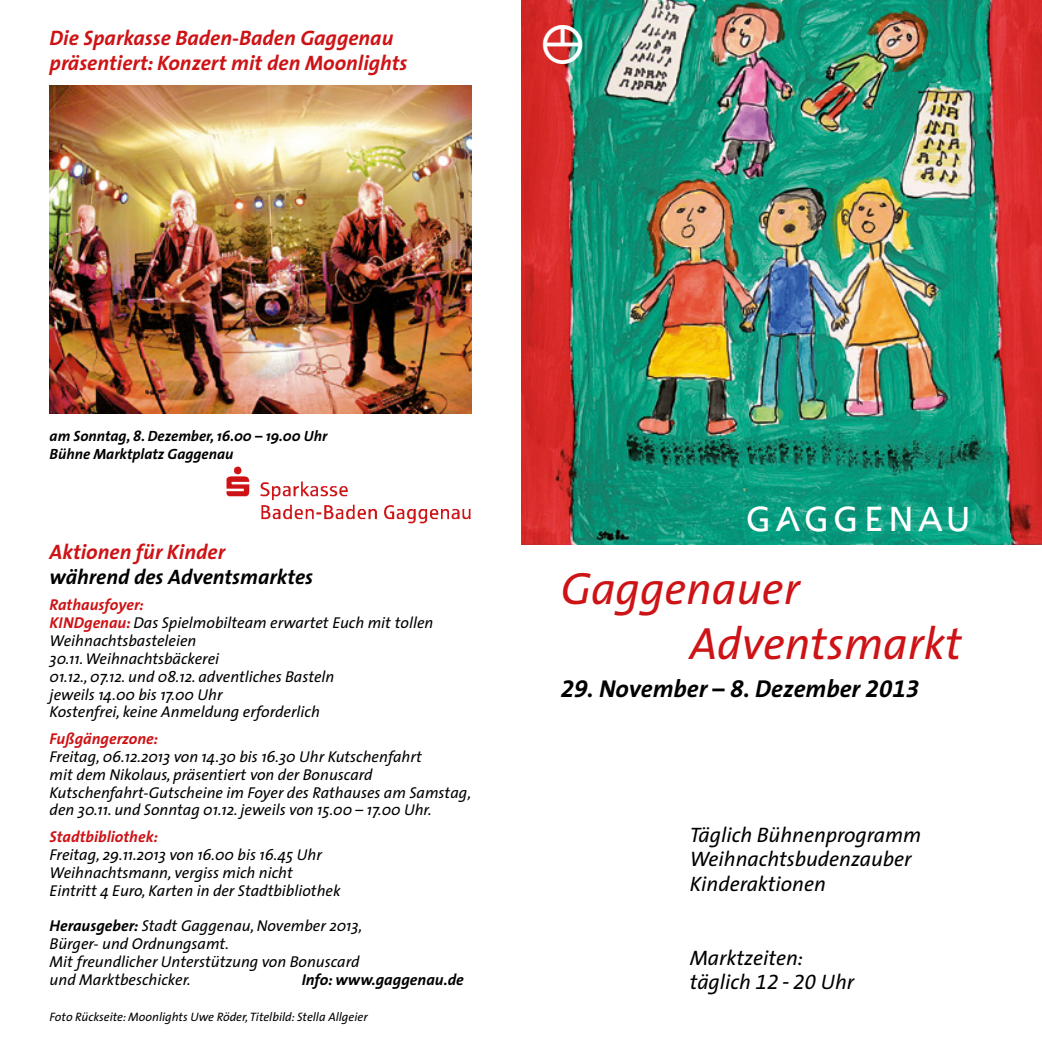
<style>
.page{position:relative;width:1042px;height:1042px;background:#fff}
.page>*{position:absolute;margin:0;border:0;box-sizing:border-box;transform-origin:0 0}
.t1{font:italic 45.5px/54.6px "The Sans";color:#cd1316}
.t2{font:40.25px "GAGGENAU";color:#fff}
.t3{font:38.5px "GAGGENAU";color:#fff}
.t4{font:italic 700 24.5px "The Sans";color:#000}
.t5{font:italic 21px/24.5px "The Sans";color:#000}
.t6{font:italic 700 21px/25.2px "The Sans";color:#cd1316}
.t7{font:italic 700 21px "The Sans";color:#000}
.t8{font:italic 15.75px/17.8px "The Sans";color:#000}
.t9{font:italic 700 15.75px "The Sans";color:#cd1316}
.t10{font:italic 700 15.75px "The Sans";color:#000}
.t11{font:italic 700 14.88px/17.8px "The Sans";color:#000}
.t12{font:italic 12.25px "The Sans";color:#000}
.s1{font-weight:700;color:#cd1316}
.s2{font-weight:700}
.s3{font-family:"The Sans Bold Expert";font-weight:400}
.s4{font-family:"The Sans Expert"}
</style>
<div class="page">
<img style="left:521px;top:0;width:521px;height:544px">
<img style="left:50px;top:86px;width:422px;height:327px">
<img style="left:226px;top:466px;width:245px;height:58px">
<h3 class="t6" style="left:50px;top:25px;width:359px">Die Sparkasse Baden-Baden Gaggenau präsentiert: Konzert mit den Moonlights</h3>
<h2 class="t2" style="left:543px;top:27px;width:41px">S</h2>
<p class="t11" style="left:50px;top:426px;width:279px">am Sonntag, 8. Dezember, 16.00 – 19.00 Uhr<br>Bühne Marktplatz Gaggenau</p>
<h3 class="t6" style="left:50px;top:538px;width:177px">Aktionen für Kinder</h3>
<h3 class="t7" style="left:50px;top:559px;width:265px">während des Adventsmarktes</h3>
<p class="t8" style="left:50px;top:595px;width:385px"><span class="s1">Rathausfoyer:<br>KINDgenau:</span> Das Spielmobilteam erwartet Euch mit tollen Weihnachtsbasteleien<br>30.11. Weihnachtsbäckerei<br>01.12., 07.12. und 08.12. adventliches Basteln<br>jeweils 14.00 bis 17.00 Uhr<br>Kostenfrei, keine Anmeldung erforderlich</p>
<p class="t9" style="left:50px;top:725px;width:110px">Fußgängerzone:</p>
<p class="t8" style="left:50px;top:747px;width:423px">Freitag, 06.12.2013 von 14.30 bis 16.30 Uhr Kutschenfahrt<br>mit dem Nikolaus, präsentiert von der Bonuscard Kutschenfahrt-Gutscheine im Foyer des Rathauses am Samstag, den 30.11. und Sonntag 01.12. jeweils von 15.00 – 17.00 Uhr.</p>
<p class="t9" style="left:50px;top:823px;width:110px">Stadtbibliothek:</p>
<p class="t8" style="left:50px;top:845px;width:292px">Freitag, 29.11.2013 von 16.00 bis 16.45 Uhr<br>Weihnachtsmann, vergiss mich nicht<br>Eintritt 4 Euro, Karten in der Stadtbibliothek</p>
<p class="t8" style="left:50px;top:916px;width:314px"><span class="s2">Herausgeber:</span> Stadt Gaggenau, November 2013, Bürger- und Ordnungsamt.<br>Mit freundlicher Unterstützung von Bonuscard und Marktbeschicker.</p>
<p class="t10" style="left:302px;top:966px;width:164px">Info: www.gaggenau.de</p>
<p class="t12" style="left:50px;top:1006px;width:319px">Foto Rückseite: Moonlights Uwe Röder, Titelbild: Stella Allgeier</p>
<h3 class="t3" style="left:747px;top:496px;width:221px">GAU</h3>
<h1 class="t1" style="left:690px;top:560px;width:273px;text-indent:-129px">Gaggenauer<br>Adventsmarkt</h1>
<h3 class="t4" style="left:561px;top:668px;width:360px"><span class="s3">29.</span> November – <span class="s3">8.</span> Dezember <span class="s3">2013</span></h3>
<h3 class="t5" style="left:690px;top:822px;width:233px">Täglich Bühnenprogramm<br>Weihnachtsbudenzauber<br>Kinderaktionen</h3>
<h3 class="t5" style="left:690px;top:944px;width:166px">Marktzeiten: täglich <span class="s4">12 – 20</span> Uhr</h3>
</div>
